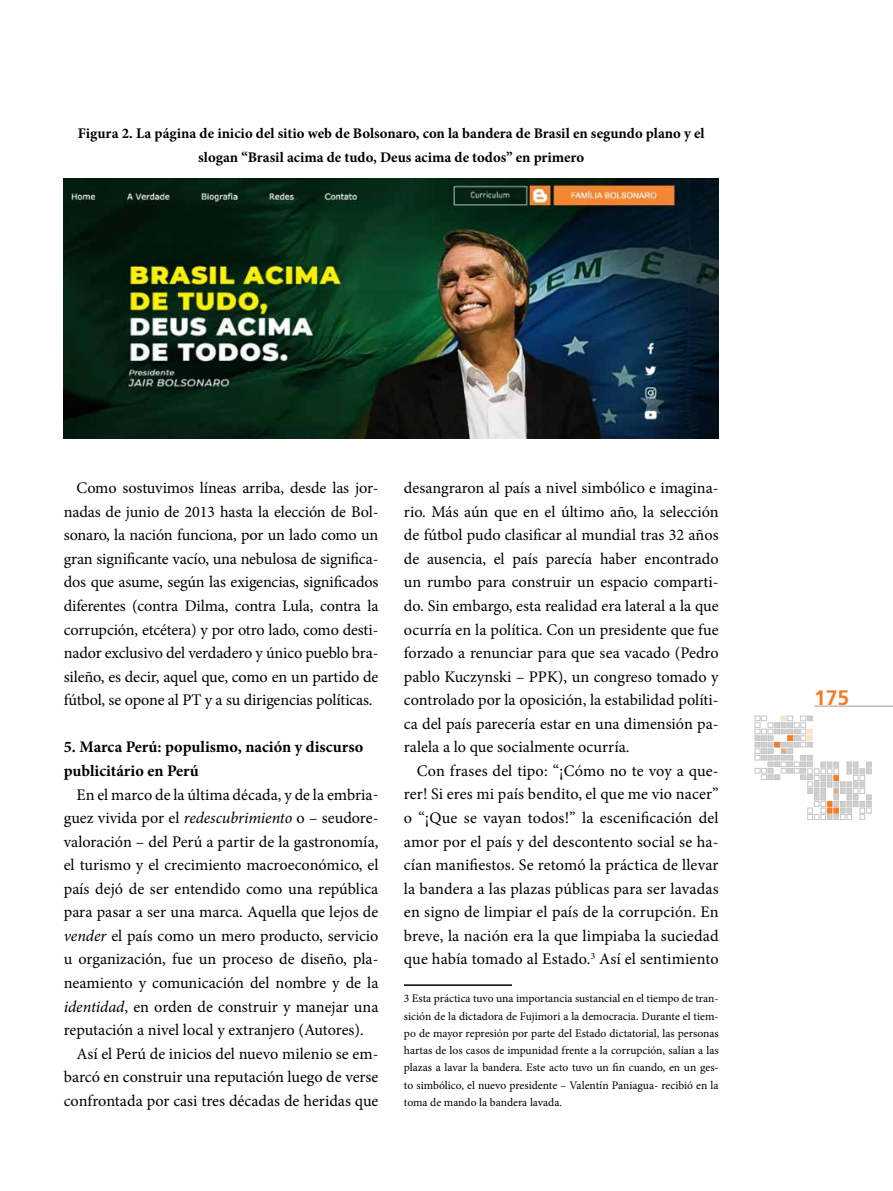
<style>
.page{position:relative;width:893px;height:1191px;background:#fff}
.page>*{position:absolute;margin:0;border:0;box-sizing:border-box;transform-origin:0 0}
.t1{font:700 21px "Frutiger";color:#f07e2d}
.t2{font:16.2px/23.5px "Minion Pro";color:#000;text-align:justify}
.t3{font:700 16.2px/23.5px "Minion Pro";color:#000}
.t4{font:700 14.7px/23.5px "Minion Pro";color:#000;text-align:center}
.t5{font:11.55px/17.2px "Minion Pro";color:#000;text-align:justify}
.s1{font-style:italic}
</style>
<div class="page">
<svg style="left:755px;top:716px;width:116px;height:103px"></svg>
<hr style="left:814px;top:706px;width:79px;height:1px;background:#bcbcbc">
<hr style="left:404px;top:984px;width:108px;height:2px;background:#000">
<img style="left:64px;top:179px;width:655px;height:259px">
<p class="t4" style="left:78px;top:122px;width:628px">Figura 2. La página de inicio del sitio web de Bolsonaro, con la bandera de Brasil en segundo plano y el slogan “Brasil acima de tudo, Deus acima de todos” en primero</p>
<p class="t2" style="left:64px;top:476px;width:316px;text-indent:13px">Como sostuvimos líneas arriba, desde las jor&shy;nadas de junio de 2013 hasta la elección de Bol&shy;sonaro, la nación funciona, por un lado como un gran significante vacío, una nebulosa de significa&shy;dos que asume, según las exigencias, significados diferentes (contra Dilma, contra Lula, contra la corrupción, etcétera) y por otro lado, como desti&shy;nador exclusivo del verdadero y único pueblo bra&shy;sileño, es decir, aquel que, como en un partido de fútbol, se opone al PT y a su dirigencias políticas.</p>
<p class="t3" style="left:64px;top:735px;width:301px">5. Marca Perú: populismo, nación y discurso publicitário en Perú</p>
<p class="t2" style="left:77px;top:782px;width:303px">En el marco de la última década, y de la embria-</p>
<p class="t2" style="left:64px;top:806px;width:316px">guez vivida por el <span class="s1">redescubrimiento</span> o – seudore-</p>
<p class="t2" style="left:64px;top:829px;width:316px">valoración – del Perú a partir de la gastronomía,</p>
<p class="t2" style="left:64px;top:853px;width:316px">el turismo y el crecimiento macroeconómico, el</p>
<p class="t2" style="left:64px;top:877px;width:316px">país dejó de ser entendido como una república</p>
<p class="t2" style="left:64px;top:900px;width:316px">para pasar a ser una marca. Aquella que lejos de</p>
<p class="t2" style="left:64px;top:924px;width:316px"><span class="s1">vender</span> el país como un mero producto, servicio</p>
<p class="t2" style="left:64px;top:947px;width:316px">u organización, fue un proceso de diseño, pla-</p>
<p class="t2" style="left:64px;top:971px;width:316px">neamiento y comunicación del nombre y de la</p>
<p class="t2" style="left:64px;top:994px;width:316px"><span class="s1">identidad</span>, en orden de construir y manejar una</p>
<p class="t2" style="left:64px;top:1018px;width:302px">reputación a nivel local y extranjero (Autores).</p>
<p class="t2" style="left:77px;top:1041px;width:303px">Así el Perú de inicios del nuevo milenio se em-</p>
<p class="t2" style="left:64px;top:1065px;width:316px">barcó en construir una reputación luego de verse</p>
<p class="t2" style="left:64px;top:1088px;width:316px">confrontada por casi tres décadas de heridas que</p>
<p class="t2" style="left:404px;top:476px;width:316px">desangraron al país a nivel simbólico e imagina&shy;rio. Más aún que en el último año, la selección de fútbol pudo clasificar al mundial tras 32 años de ausencia, el país parecía haber encontrado un rumbo para construir un espacio comparti&shy;do. Sin embargo, esta realidad era lateral a la que ocurría en la política. Con un presidente que fue forzado a renunciar para que sea vacado (Pedro pablo Kuczynski – PPK), un congreso tomado y controlado por la oposición, la estabilidad políti&shy;ca del país parecería estar en una dimensión pa&shy;ralela a lo que socialmente ocurría.</p>
<p class="t2" style="left:404px;top:759px;width:316px;text-indent:13px">Con frases del tipo: “¡Cómo no te voy a que&shy;rer! Si eres mi país bendito, el que me vio nacer” o “¡Que se vayan todos!” la escenificación del amor por el país y del descontento social se ha&shy;cían manifiestos. Se retomó la práctica de llevar la bandera a las plazas públicas para ser lavadas en signo de limpiar el país de la corrupción. En breve, la nación era la que limpiaba la suciedad que había tomado al Estado.<sup>3</sup> Así el sentimiento</p>
<p class="t5" style="left:404px;top:990px;width:316px">3 Esta práctica tuvo una importancia sustancial en el tiempo de tran&shy;sición de la dictadora de Fujimori a la democracia. Durante el tiem&shy;po de mayor represión por parte del Estado dictatorial, las personas hartas de los casos de impunidad frente a la corrupción, salían a las plazas a lavar la bandera. Este acto tuvo un fin cuando, en un ges&shy;to simbólico, el nuevo presidente – Valentín Paniagua- recibió en la toma de mando la bandera lavada.</p>
<p class="t1" style="left:814px;top:685px;width:37px">175</p>
</div>
